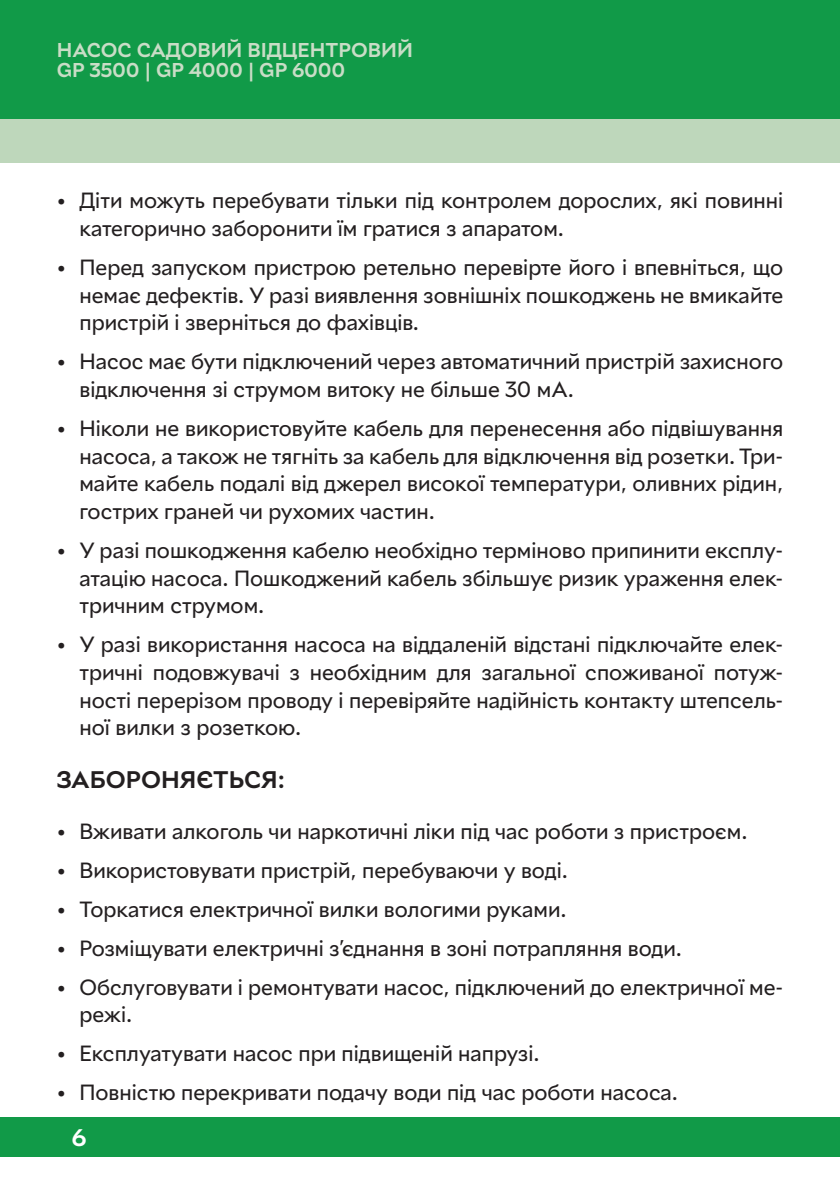
<style>
.page{position:relative;width:840px;height:1191px;background:#fff}
.page>*{position:absolute;margin:0;border:0;box-sizing:border-box;transform-origin:0 0}
.УВАГА{font:700 24px "Rozetka";color:#231f20}
.t1{font:700 24px "Rozetka";color:#fff}
.t2{font:22px/27.6px "Rozetka";color:#231f20;text-align:justify}
.t3{font:700 20px/20px "Rozetka";color:#c9ddc6}
</style>
<div class="page">
<div style="left:0;top:0;width:839px;height:119px;background:#119a48"></div>
<div style="left:0;top:1117px;width:839px;height:40px;background:#119a48"></div>
<div style="left:0;top:119px;width:839px;height:44px;background:#bed7bb"></div>
<hr style="left:839px;top:119px;width:1px;height:44px;background:#bed7bb">
<p class="t3" style="left:57px;top:40px;width:357px">НАСОС САДОВИЙ ВІДЦЕНТРОВИЙ<br>GP 3500 | GP 4000 | GP 6000</p>
<p class="t2" style="left:79px;top:187px;width:704px;text-indent:-23px">• Діти можуть перебувати тільки під контролем дорослих, які повинні категорично заборонити їм гратися з апаратом.</p>
<p class="t2" style="left:79px;top:254px;width:704px;text-indent:-23px">• Перед запуском пристрою ретельно перевірте його і впевніться, що немає дефектів. У разі виявлення зовнішніх пошкоджень не вмикайте пристрій і зверніться до фахівців.</p>
<p class="t2" style="left:79px;top:348px;width:704px;text-indent:-23px">• Насос має бути підключений через автоматичний пристрій захисного відключення зі струмом витоку не більше 30 мА.</p>
<p class="t2" style="left:79px;top:415px;width:704px;text-indent:-23px">• Ніколи не використовуйте кабель для перенесення або підвішування насоса, а також не тягніть за кабель для відключення від розетки. Три&shy;майте кабель подалі від джерел високої температури, оливних рідин, гострих граней чи рухомих частин.</p>
<p class="t2" style="left:79px;top:537px;width:704px;text-indent:-23px">• У разі пошкодження кабелю необхідно терміново припинити експлу&shy;атацію насоса. Пошкоджений кабель збільшує ризик ураження елек&shy;тричним струмом.</p>
<p class="t2" style="left:79px;top:631px;width:704px;text-indent:-23px">• У разі використання насоса на віддаленій відстані підключайте елек&shy;тричні подовжувачі з необхідним для загальної споживаної потуж&shy;ності перерізом проводу і перевіряйте надійність контакту штепсель&shy;ної вилки з розеткою.</p>
<p class="УВАГА" style="left:57px;top:766px;width:229px">ЗАБОРОНЯЄТЬСЯ:</p>
<p class="t2" style="left:57px;top:817px;width:692px">• Вживати алкоголь чи наркотичні ліки під час роботи з пристроєм.</p>
<p class="t2" style="left:57px;top:856px;width:512px">• Використовувати пристрій, перебуваючи у воді.</p>
<p class="t2" style="left:57px;top:895px;width:511px">• Торкатися електричної вилки вологими руками.</p>
<p class="t2" style="left:57px;top:934px;width:626px">• Розміщувати електричні з’єднання в зоні потрапляння води.</p>
<p class="t2" style="left:79px;top:973px;width:704px;text-indent:-23px">• Обслуговувати і ремонтувати насос, підключений до електричної ме&shy;режі.</p>
<p class="t2" style="left:57px;top:1040px;width:484px">• Експлуатувати насос при підвищеній напрузі.</p>
<p class="t2" style="left:57px;top:1079px;width:622px">• Повністю перекривати подачу води під час роботи насоса.</p>
<p class="t1" style="left:72px;top:1123px;width:16px">6</p>
</div>
